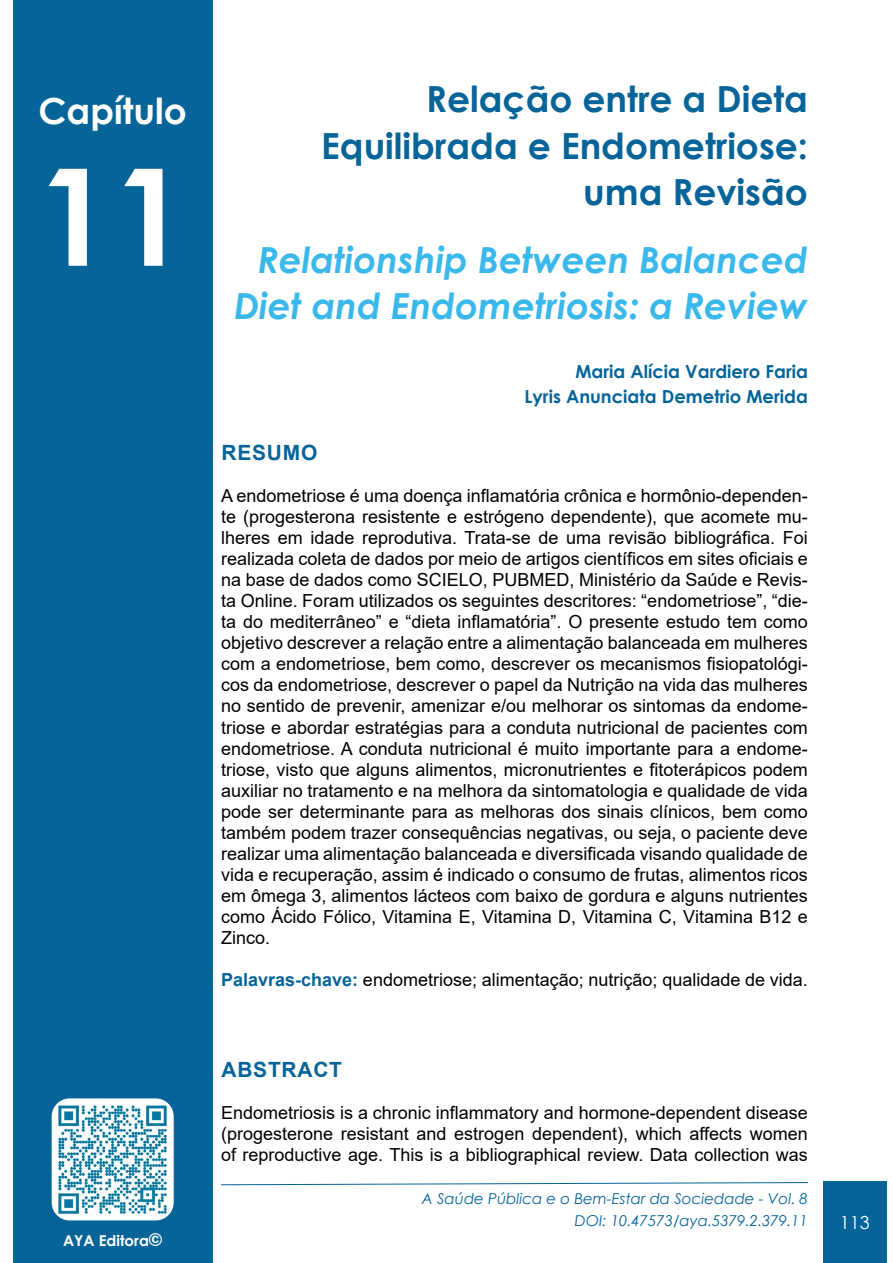
<style>
.page{position:relative;width:893px;height:1263px;background:#fff}
.page>*{position:absolute;margin:0;border:0;box-sizing:border-box;transform-origin:0 0}
.t1{font:700 135px "Century Gothic";color:#fff}
.t2{font:italic 700 36px/46.5px "Century Gothic";color:#3bb8eb;text-align:right}
.t3{font:700 36px/46.5px "Century Gothic";color:#066499;text-align:right}
.t4{font:700 36px "Century Gothic";color:#fff}
.t5{font:700 21px "Arial";letter-spacing:.035em;color:#066499}
.t6{font:18px/21px "Arial";color:#000;text-align:justify}
.t7{font:700 18px/25px "Century Gothic";color:#066499;text-align:right}
.t8{font:18px "Century Gothic";color:#fff}
.t9{font:italic 15px "Century Gothic";color:#066499}
.t10{font:700 15px "Century Gothic";color:#fff}
.s1{font-weight:700;color:#066499}
.s2{font-family:"Helvetica";font-size:18px}
</style>
<div class="page">
<div style="left:13px;top:0;width:200px;height:1263px;background:#066499"></div>
<svg style="left:221px;top:1182px;width:587px;height:3px"></svg>
<div style="left:823px;top:1182px;width:63px;height:81px;background:#066499"></div>
<img style="left:52px;top:1098px;width:122px;height:122px">
<h2 class="t4" style="left:39px;top:84px;width:150px">Capítulo</h2>
<h2 class="t3" style="left:321px;top:74px;width:488px">Relação entre a Dieta<br>Equilibrada e Endometriose: uma Revisão</h2>
<h1 class="t1" style="left:37px;top:114px;width:153px">11</h1>
<h2 class="t2" style="left:234px;top:235px;width:575px">Relationship Between Balanced<br>Diet and Endometriosis: a Review</h2>
<p class="t7" style="left:525px;top:358px;width:285px">Maria Alícia Vardiero Faria<br>Lyris Anunciata Demetrio Merida</p>
<p class="t5" style="left:221px;top:438px;width:97px">RESUMO</p>
<p class="t6" style="left:221px;top:485px;width:588px">A endometriose é uma doença inflamatória crônica e hormônio-dependen&shy;te (progesterona resistente e estrógeno dependente), que acomete mu&shy;lheres em idade reprodutiva. Trata-se de uma revisão bibliográfica. Foi realizada coleta de dados por meio de artigos científicos em sites oficiais e na base de dados como SCIELO, PUBMED, Ministério da Saúde e Revis&shy;ta Online. Foram utilizados os seguintes descritores: “endometriose”, “die&shy;ta do mediterrâneo” e “dieta inflamatória”. O presente estudo tem como objetivo descrever a relação entre a alimentação balanceada em mulheres com a endometriose, bem como, descrever os mecanismos fisiopatológi&shy;cos da endometriose, descrever o papel da Nutrição na vida das mulheres no sentido de prevenir, amenizar e/ou melhorar os sintomas da endome&shy;triose e abordar estratégias para a conduta nutricional de pacientes com endometriose. A conduta nutricional é muito importante para a endome&shy;triose, visto que alguns alimentos, micronutrientes e fitoterápicos podem auxiliar no tratamento e na melhora da sintomatologia e qualidade de vida pode ser determinante para as melhoras dos sinais clínicos, bem como também podem trazer consequências negativas, ou seja, o paciente deve realizar uma alimentação balanceada e diversificada visando qualidade de vida e recuperação, assim é indicado o consumo de frutas, alimentos ricos em ômega 3, alimentos lácteos com baixo de gordura e alguns nutrientes como Ácido Fólico, Vitamina E, Vitamina D, Vitamina C, Vitamina B12 e Zinco.</p>
<p class="t6" style="left:221px;top:969px;width:588px"><span class="s1">Palavras-chave:</span> endometriose; alimentação; nutrição; qualidade de vida.</p>
<p class="t5" style="left:221px;top:1054px;width:122px">ABSTRACT</p>
<p class="t6" style="left:221px;top:1102px;width:588px">Endometriosis is a chronic inflammatory and hormone-dependent disease (progesterone resistant and estrogen dependent), which affects women of reproductive age. This is a bibliographical review. Data collection was</p>
<p class="t9" style="left:422px;top:1188px;width:387px">A Saúde Pública e o Bem-Estar da Sociedade - Vol. 8</p>
<p class="t10" style="left:63px;top:1229px;width:101px">AYA Editora<span class="s2">©</span></p>
<p class="t9" style="left:575px;top:1210px;width:235px">DOI: 10.47573/aya.5379.2.379.11</p>
<p class="t8" style="left:840px;top:1210px;width:31px">113</p>
</div>
